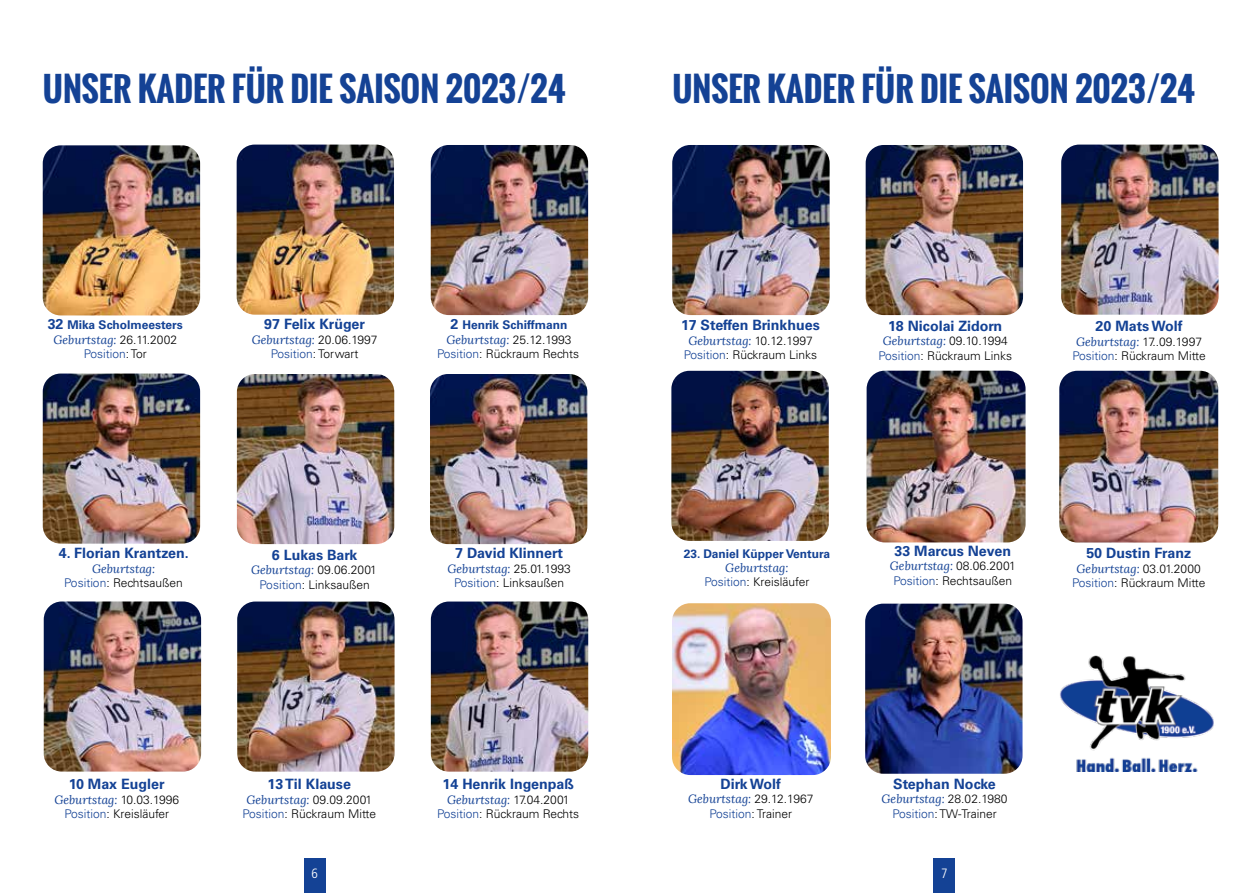
<style>
.page{position:relative;width:1259px;height:893px;background:#fff}
.page>*{position:absolute;margin:0;border:0;box-sizing:border-box;transform-origin:0 0}
.t1{font:700 33px "Oswald";color:#144295}
.t2{font:700 14.25px "Univers";color:#144295}
.t3{font:300 condensed 13.5px "Frutiger";color:#fff}
.t4{font:italic 12px "Lora";color:#144295}
.t5{font:300 12px "Univers";color:#000}
.t6{font:700 12px "Univers";color:#144295}
.t7{font:300 12px "Univers";color:#144295}
.s1{font-size:14.25px}
.s2{font-family:"Univers";font-weight:300;font-style:normal;color:#000}
.s3{color:#000}
.s4{color:#144295}
</style>
<div class="page">
<div style="left:304px;top:859px;width:21px;height:34px;background:#144295"></div>
<div style="left:933px;top:859px;width:22px;height:34px;background:#144295"></div>
<img style="left:43px;top:145px;width:157px;height:170px">
<img style="left:237px;top:374px;width:157px;height:170px">
<img style="left:431px;top:601px;width:157px;height:171px">
<img style="left:430px;top:374px;width:157px;height:170px">
<img style="left:44px;top:601px;width:157px;height:171px">
<img style="left:671px;top:371px;width:157px;height:170px">
<img style="left:866px;top:371px;width:159px;height:171px">
<img style="left:237px;top:145px;width:157px;height:170px">
<img style="left:43px;top:374px;width:157px;height:170px">
<img style="left:672px;top:145px;width:157px;height:170px">
<img style="left:1060px;top:655px;width:154px;height:117px">
<img style="left:431px;top:145px;width:157px;height:170px">
<img style="left:865px;top:145px;width:158px;height:170px">
<img style="left:237px;top:601px;width:157px;height:171px">
<img style="left:865px;top:604px;width:157px;height:170px">
<img style="left:1061px;top:145px;width:157px;height:170px">
<img style="left:672px;top:603px;width:159px;height:172px">
<img style="left:1059px;top:371px;width:159px;height:171px">
<h1 class="t1" style="left:43px;top:64px;width:524px">UNSER KADER FÜR DIE SAISON 2023/24</h1>
<h1 class="t1" style="left:672px;top:64px;width:524px">UNSER KADER FÜR DIE SAISON 2023/24</h1>
<p class="t6" style="left:48px;top:318px;width:137px"><span class="s1">32</span> Mika Scholmeesters</p>
<p class="t4" style="left:53px;top:332px;width:125px">Geburtstag: <span class="s2">26. 11. 2002</span></p>
<p class="t7" style="left:84px;top:347px;width:65px">Position<span class="s3">: Tor</span></p>
<p class="t2" style="left:264px;top:316px;width:102px">97 Felix Krüger</p>
<p class="t4" style="left:252px;top:332px;width:127px">Geburtstag: <span class="s2">20. 06. 1997</span></p>
<p class="t7" style="left:271px;top:346px;width:89px">Position<span class="s3">: Torwart</span></p>
<p class="t6" style="left:450px;top:318px;width:118px"><span class="s1">2</span> Henrik Schiffmann</p>
<p class="t4" style="left:446px;top:332px;width:127px">Geburtstag: <span class="s2">25. 12. 1993</span></p>
<p class="t5" style="left:437px;top:347px;width:143px"><span class="s4">Position</span>: Rückraum Rechts</p>
<p class="t2" style="left:681px;top:317px;width:140px">17 Steffen Brinkhues</p>
<p class="t4" style="left:688px;top:333px;width:126px">Geburtstag: <span class="s2">10. 12. 1997</span></p>
<p class="t5" style="left:684px;top:347px;width:135px"><span class="s4">Position</span>: Rückraum Links</p>
<p class="t2" style="left:888px;top:317px;width:115px">18 Nicolai Zidorn</p>
<p class="t4" style="left:883px;top:334px;width:126px">Geburtstag: <span class="s2">09. 10. 1994</span></p>
<p class="t5" style="left:878px;top:348px;width:135px"><span class="s4">Position</span>: Rückraum Links</p>
<p class="t2" style="left:1095px;top:318px;width:89px">20 Mats Wolf</p>
<p class="t4" style="left:1076px;top:334px;width:127px">Geburtstag: <span class="s2">17.. 09. 1997</span></p>
<p class="t5" style="left:1072px;top:349px;width:135px"><span class="s4">Position</span>: Rückraum Mitte</p>
<p class="t2" style="left:59px;top:545px;width:131px">4. Florian Krantzen.</p>
<p class="t4" style="left:92px;top:561px;width:65px">Geburtstag:</p>
<p class="t5" style="left:64px;top:576px;width:120px"><span class="s4">Position</span>: Rechtsaußen</p>
<p class="t2" style="left:272px;top:546px;width:87px">6 Lukas Bark</p>
<p class="t4" style="left:251px;top:563px;width:127px">Geburtstag: <span class="s2">09. 06. 2001</span></p>
<p class="t5" style="left:260px;top:577px;width:112px"><span class="s4">Position</span>: Linksaußen</p>
<p class="t2" style="left:455px;top:545px;width:109px">7 David Klinnert</p>
<p class="t4" style="left:447px;top:561px;width:125px">Geburtstag: <span class="s2">25. 01. 1993</span></p>
<p class="t5" style="left:454px;top:576px;width:112px"><span class="s4">Position</span>: Linksaußen</p>
<p class="t6" style="left:683px;top:546px;width:148px">23. Daniel Küpper Ventura</p>
<p class="t4" style="left:725px;top:560px;width:65px">Geburtstag:</p>
<p class="t5" style="left:704px;top:575px;width:106px"><span class="s4">Position</span>: Kreisläufer</p>
<p class="t2" style="left:894px;top:542px;width:118px">33 Marcus Neven</p>
<p class="t4" style="left:890px;top:559px;width:127px">Geburtstag: <span class="s2">08. 06. 2001</span></p>
<p class="t5" style="left:893px;top:573px;width:120px"><span class="s4">Position</span>: Rechtsaußen</p>
<p class="t2" style="left:1086px;top:545px;width:106px">50 Dustin Franz</p>
<p class="t4" style="left:1076px;top:561px;width:126px">Geburtstag: <span class="s2">03. 01. 2000</span></p>
<p class="t5" style="left:1072px;top:575px;width:135px"><span class="s4">Position</span>: Rückraum Mitte</p>
<p class="t2" style="left:69px;top:776px;width:97px">10 Max Eugler</p>
<p class="t4" style="left:54px;top:792px;width:126px">Geburtstag: <span class="s2">10. 03. 1996</span></p>
<p class="t5" style="left:64px;top:806px;width:106px"><span class="s4">Position</span>: Kreisläufer</p>
<p class="t2" style="left:268px;top:776px;width:85px">13 Til Klause</p>
<p class="t4" style="left:246px;top:792px;width:127px">Geburtstag: <span class="s2">09. 09. 2001</span></p>
<p class="t5" style="left:242px;top:806px;width:135px"><span class="s4">Position</span>: Rückraum Mitte</p>
<p class="t2" style="left:442px;top:776px;width:133px">14 Henrik Ingenpaß</p>
<p class="t4" style="left:447px;top:792px;width:124px">Geburtstag: <span class="s2">17. 04. 2001</span></p>
<p class="t5" style="left:437px;top:806px;width:143px"><span class="s4">Position</span>: Rückraum Rechts</p>
<p class="t2" style="left:720px;top:776px;width:62px">Dirk Wolf</p>
<p class="t4" style="left:688px;top:792px;width:127px">Geburtstag: <span class="s2">29. 12. 1967</span></p>
<p class="t7" style="left:709px;top:806px;width:84px">Position<span class="s3">: Trainer</span></p>
<p class="t2" style="left:893px;top:775px;width:104px">Stephan Nocke</p>
<p class="t4" style="left:881px;top:792px;width:127px">Geburtstag: <span class="s2">28. 02. 1980</span></p>
<p class="t5" style="left:892px;top:806px;width:106px"><span class="s4">Position</span>: TW-Trainer</p>
<p class="t3" style="left:311px;top:865px;width:8px">6</p>
<p class="t3" style="left:941px;top:865px;width:8px">7</p>
</div>
